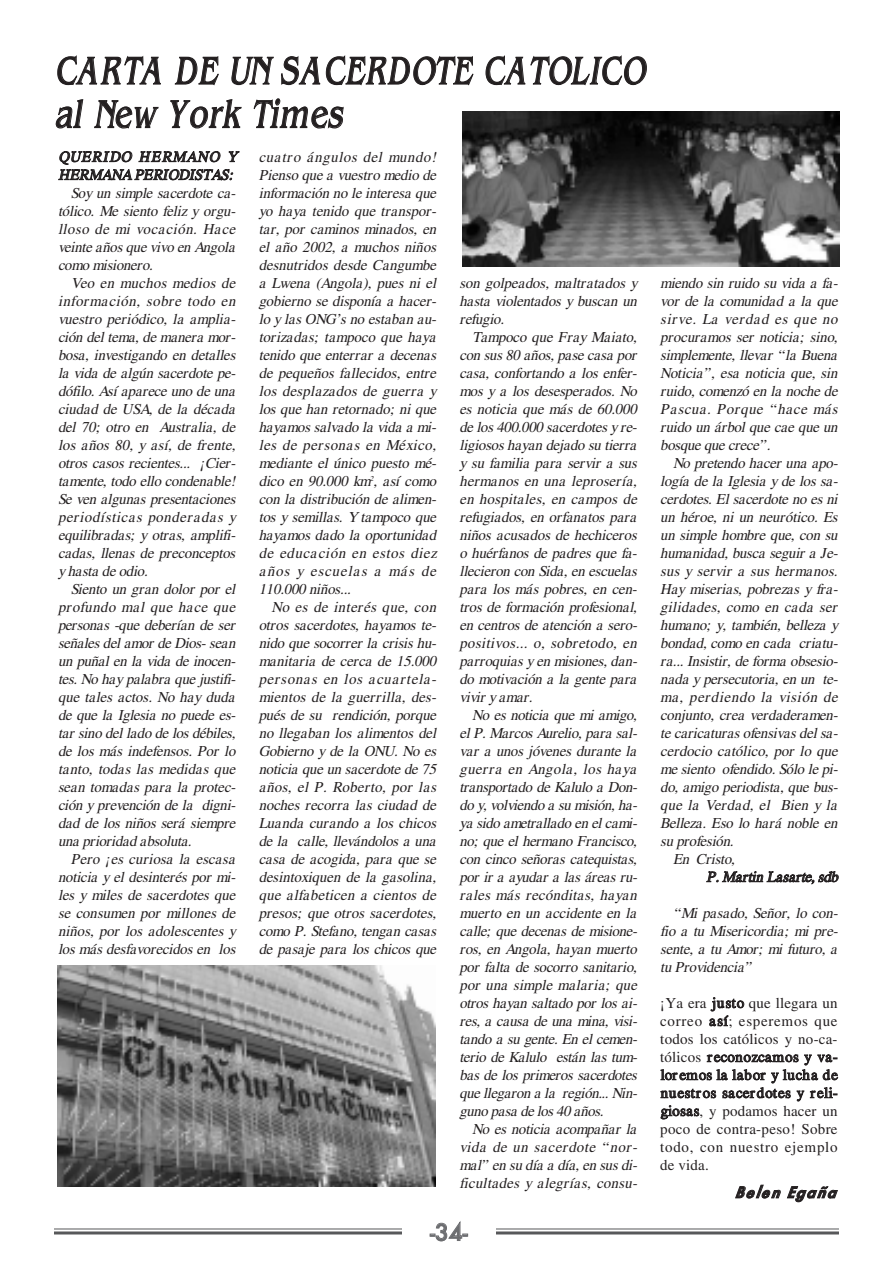
<style>
.page{position:relative;width:893px;height:1263px;background:#fff}
.page>*{position:absolute;margin:0;border:0;box-sizing:border-box;transform-origin:0 0}
.t1{font:italic 40.5px/43.5px "Benguiat";letter-spacing:.045em;color:#231f20;scale:.75 1}
.t2{font:500 22.5px "Futura";color:#6c6d70}
.t3{font:italic 15px/18px "Times";letter-spacing:-.01em;color:#231f20;text-align:justify}
.t4{font:15px/18px "Times";letter-spacing:.02em;color:#231f20;text-align:justify}
.t5{font:italic 15px "Times";letter-spacing:.045em;color:#231f20}
.t6{font:italic 800 15px "Futura";letter-spacing:.135em;color:#231f20}
</style>
<div class="page">
<hr style="left:54px;top:1228px;width:785px;height:1px;background:#57585a">
<hr style="left:54px;top:1231px;width:785px;height:3px;background:#57585a">
<div style="left:402px;top:1212px;width:93px;height:45px;background:#fff"></div>
<img style="left:58px;top:965px;width:377px;height:222px">
<img style="left:462px;top:112px;width:377px;height:154px">
<h1 class="t1" style="left:55px;top:48px;width:796px">CA RTA DE UN SA CERDOTE CA TOLICO al New York Times</h1>
<p class="t3" style="left:58px;top:149px;width:183px">QUERIDO HERMANO Y</p>
<p class="t3" style="left:58px;top:167px;width:179px">HERMANA PERIODISTAS:</p>
<p class="t3" style="left:71px;top:186px;width:169px">Soy un simple sacerdote ca-</p>
<p class="t3" style="left:58px;top:204px;width:182px">tólico. Me siento feliz y orgu-</p>
<p class="t3" style="left:58px;top:222px;width:182px">lloso de mi vocación. Hace</p>
<p class="t3" style="left:58px;top:240px;width:181px">veinte años que vivo en Angola</p>
<p class="t3" style="left:58px;top:258px;width:99px">como misionero.</p>
<p class="t3" style="left:71px;top:276px;width:169px">Veo en muchos medios de</p>
<p class="t3" style="left:58px;top:294px;width:182px">información, sobre todo en</p>
<p class="t3" style="left:58px;top:312px;width:182px">vuestro periódico, la amplia-</p>
<p class="t3" style="left:58px;top:330px;width:182px">ción del tema, de manera mor-</p>
<p class="t3" style="left:58px;top:348px;width:182px">bosa, investigando en detalles</p>
<p class="t3" style="left:58px;top:366px;width:182px">la vida de algún sacerdote pe-</p>
<p class="t3" style="left:58px;top:384px;width:181px">dófilo. Así aparece uno de una</p>
<p class="t3" style="left:58px;top:402px;width:181px">ciudad de USA, de la década</p>
<p class="t3" style="left:58px;top:420px;width:182px">del 70; otro en Australia, de</p>
<p class="t3" style="left:58px;top:438px;width:182px">los años 80, y así, de frente,</p>
<p class="t3" style="left:58px;top:456px;width:182px">otros casos recientes... ¡Cier-</p>
<p class="t3" style="left:58px;top:474px;width:182px">tamente, todo ello condenable!</p>
<p class="t3" style="left:58px;top:492px;width:182px">Se ven algunas presentaciones</p>
<p class="t5" style="left:58px;top:512px;width:182px">periodísticas ponderadas y</p>
<p class="t3" style="left:58px;top:528px;width:182px">equilibradas; y otras, amplifi-</p>
<p class="t3" style="left:58px;top:546px;width:182px">cadas, llenas de preconceptos</p>
<p class="t3" style="left:58px;top:564px;width:94px">y hasta de odio.</p>
<p class="t3" style="left:71px;top:582px;width:169px">Siento un gran dolor por el</p>
<p class="t3" style="left:58px;top:600px;width:182px">profundo mal que hace que</p>
<p class="t3" style="left:58px;top:618px;width:181px">personas -que deberían de ser</p>
<p class="t3" style="left:58px;top:636px;width:182px">señales del amor de Dios- sean</p>
<p class="t3" style="left:58px;top:654px;width:182px">un puñal en la vida de inocen-</p>
<p class="t3" style="left:58px;top:672px;width:182px">tes. No hay palabra que justifi-</p>
<p class="t3" style="left:58px;top:690px;width:181px">que tales actos. No hay duda</p>
<p class="t3" style="left:58px;top:708px;width:182px">de que la Iglesia no puede es-</p>
<p class="t3" style="left:58px;top:726px;width:182px">tar sino del lado de los débiles,</p>
<p class="t3" style="left:58px;top:744px;width:182px">de los más indefensos. Por lo</p>
<p class="t3" style="left:58px;top:762px;width:182px">tanto, todas las medidas que</p>
<p class="t3" style="left:58px;top:780px;width:182px">sean tomadas para la protec-</p>
<p class="t3" style="left:58px;top:798px;width:182px">ción y prevención de la digni-</p>
<p class="t3" style="left:58px;top:816px;width:182px">dad de los niños será siempre</p>
<p class="t3" style="left:58px;top:834px;width:138px">una prioridad absoluta.</p>
<p class="t3" style="left:71px;top:852px;width:168px">Pero ¡es curiosa la escasa</p>
<p class="t3" style="left:58px;top:870px;width:182px">noticia y el desinterés por mi-</p>
<p class="t3" style="left:58px;top:888px;width:182px">les y miles de sacerdotes que</p>
<p class="t3" style="left:58px;top:906px;width:182px">se consumen por millones de</p>
<p class="t3" style="left:58px;top:924px;width:182px">niños, por los adolescentes y</p>
<p class="t3" style="left:58px;top:942px;width:182px">los más desfavorecidos en los</p>
<p class="t3" style="left:259px;top:150px;width:182px;text-align:left">cuatro ángulos del mundo!<br>Pienso que a vuestro medio de información no le interesa que yo haya tenido que transpor&shy;tar, por caminos minados, en el año 2002, a muchos niños desnutridos desde Cangumbe a Lwena (Angola), pues ni el gobierno se disponía a hacer&shy;lo y las ONG’s no estaban au&shy;torizadas; tampoco que haya tenido que enterrar a decenas de pequeños fallecidos, entre los desplazados de guerra y los que han retornado; ni que hayamos salvado la vida a mi&shy;les de personas en México, mediante el único puesto mé&shy;dico en 90.000 km<sup>2</sup>, así como con la distribución de alimen&shy;tos y semillas. Y tampoco que hayamos dado la oportunidad de educación en estos diez años y escuelas a má s de<br>110.000 niños...</p>
<p class="t3" style="left:259px;top:600px;width:182px;text-indent:13px">No es de interés que, con otros sacerdotes, hayamos te&shy;nido que socorrer la crisis hu&shy;manitaria de cerca de 15.000 personas en los acuartela&shy;mientos de la guerrilla, des&shy;pués de su rendición, porque no llegaban los alimentos del Gobierno y de la ONU. No es noticia que un sacerdote de 75 años, el P. Roberto, por las noches recorra las ciudad de Luanda curando a los chicos de la calle, llevándolos a una casa de acogida, para que se desintoxiquen de la gasolina, que alfabeticen a cientos de presos; que otros sacerdotes, como P. Stefano, tengan casas de pasaje para los chicos que</p>
<p class="t3" style="left:459px;top:276px;width:182px">son golpeados, maltratados y hasta violentados y buscan un refugio.</p>
<p class="t3" style="left:459px;top:330px;width:182px;text-indent:13px">Tampoco que Fray Maiato, con sus 80 años, pase casa por casa, confortando a los enfer&shy;mos y a los desesperados. No es noticia que más de 60.000 de los 400.000 sacerdotes y re&shy;ligiosos hayan dejado su tierra y su familia para servir a sus hermanos en una leprosería, en hospitales, en campos de refugiados, en orfanatos para niños acusados de hechiceros o huérfanos de padres que fa&shy;llecieron con Sida, en escuelas para los más pobres, en cen&shy;tros de formación profesional, en centros de atención a sero&shy;positivos... o, sobretodo, en parroquias y en misiones, dan&shy;do motivación a la gente para vivir y amar.</p>
<p class="t3" style="left:459px;top:708px;width:182px;text-indent:13px">No es noticia que mi amigo, el P. Marcos Aurelio, para sal&shy;var a unos jóvenes durante la guerra en Angola, los haya transportado de Kalulo a Don&shy;do y, volviendo a su misión, ha&shy;ya sido ametrallado en el cami&shy;no; que el hermano Francisco, con cinco señoras catequistas, por ir a ayudar a las áreas ru&shy;rales más recónditas, hayan muerto en un accidente en la calle; que decenas de misione&shy;ros, en Angola, hayan muerto por falta de socorro sanitario, por una simple malaria; que otros hayan saltado por los ai&shy;res, a causa de una mina, visi&shy;tando a su gente. En el cemen&shy;terio de Kalulo están las tum&shy;bas de los primeros sacerdotes que llegaron a la región... Nin&shy;guno pasa de los 40 años.</p>
<p class="t3" style="left:459px;top:1122px;width:182px;text-indent:13px">No es noticia acompañar la vida de un sacerdote “nor&shy;mal” ensudíaadía,ensusdi&shy;ficultades y alegrías, consu-</p>
<h2 class="t2" style="left:430px;top:1219px;width:39px">-34-</h2>
<p class="t3" style="left:660px;top:276px;width:182px">miendo sin ruido su vida a fa&shy;vor de la comunidad a la que sirve. La verdad es que no procuramos ser noticia; sino, simplemente, llevar “la Buena Noticia”, esa noticia que, sin ruido, comenzó en la noche de Pascua. Porque “hace más ruido un árbol que cae que un bosque que crece”.</p>
<p class="t3" style="left:673px;top:456px;width:169px">No pretendo hacer una apo-</p>
<p class="t3" style="left:660px;top:474px;width:182px">logía de la Iglesia y de los sa-</p>
<p class="t3" style="left:660px;top:492px;width:182px">cerdotes. El sacerdote no es ni</p>
<p class="t3" style="left:660px;top:510px;width:182px">un héroe, ni un neurótico. Es</p>
<p class="t3" style="left:660px;top:528px;width:182px">un simple hombre que, con su</p>
<p class="t3" style="left:660px;top:546px;width:182px">humanidad, busca seguir a Je-</p>
<p class="t3" style="left:660px;top:564px;width:182px">sus y servir a sus hermanos.</p>
<p class="t3" style="left:660px;top:582px;width:182px">Hay miserias, pobrezas y fra-</p>
<p class="t3" style="left:660px;top:600px;width:181px">gilidades, como en cada ser</p>
<p class="t3" style="left:660px;top:618px;width:182px">humano; y, también, belleza y</p>
<p class="t3" style="left:660px;top:636px;width:182px">bondad, como en cada criatu-</p>
<p class="t3" style="left:660px;top:654px;width:182px">ra... Insistir, de forma obsesio-</p>
<p class="t3" style="left:660px;top:672px;width:182px">nada y persecutoria, en un te-</p>
<p class="t3" style="left:660px;top:690px;width:182px">ma, perdiendo la visión de</p>
<p class="t3" style="left:660px;top:708px;width:182px">conjunto, crea verdaderamen-</p>
<p class="t3" style="left:660px;top:726px;width:182px">te caricaturas ofensivas del sa-</p>
<p class="t3" style="left:660px;top:744px;width:182px">cerdocio católico, por lo que</p>
<p class="t3" style="left:660px;top:762px;width:182px">me siento ofendido. Sólo le pi-</p>
<p class="t3" style="left:660px;top:780px;width:182px">do, amigo periodista, que bus-</p>
<p class="t3" style="left:660px;top:798px;width:181px">que la Verdad, el Bien y la</p>
<p class="t3" style="left:660px;top:816px;width:182px">Belleza. Eso lo hará noble en</p>
<p class="t3" style="left:660px;top:834px;width:78px">su profesión.</p>
<p class="t3" style="left:673px;top:852px;width:66px">En Cristo,</p>
<p class="t3" style="left:706px;top:869px;width:136px">P.Martin Lasarte,sdb</p>
<p class="t3" style="left:660px;top:906px;width:182px;text-indent:13px">“Mi pasado, Señor, lo con&shy;fio a tu Misericordia; mi pre&shy;sente, a tu Amor; mi futuro, a tu Providencia”</p>
<p class="t4" style="left:660px;top:996px;width:179px">¡Ya era justo que llegara un correo así; esperemos que todos los católicos y no-ca&shy;tólicos reconozcamos y va&shy;lor emos la labor y lucha de nuestros sacerdotes y reli&shy;giosas, y podamos hacer un poco de contra-peso! Sobre todo, con nuestro ejemplo de vida.</p>
<p class="t6" style="left:735px;top:1185px;width:105px">Belen Egaña</p>
</div>
